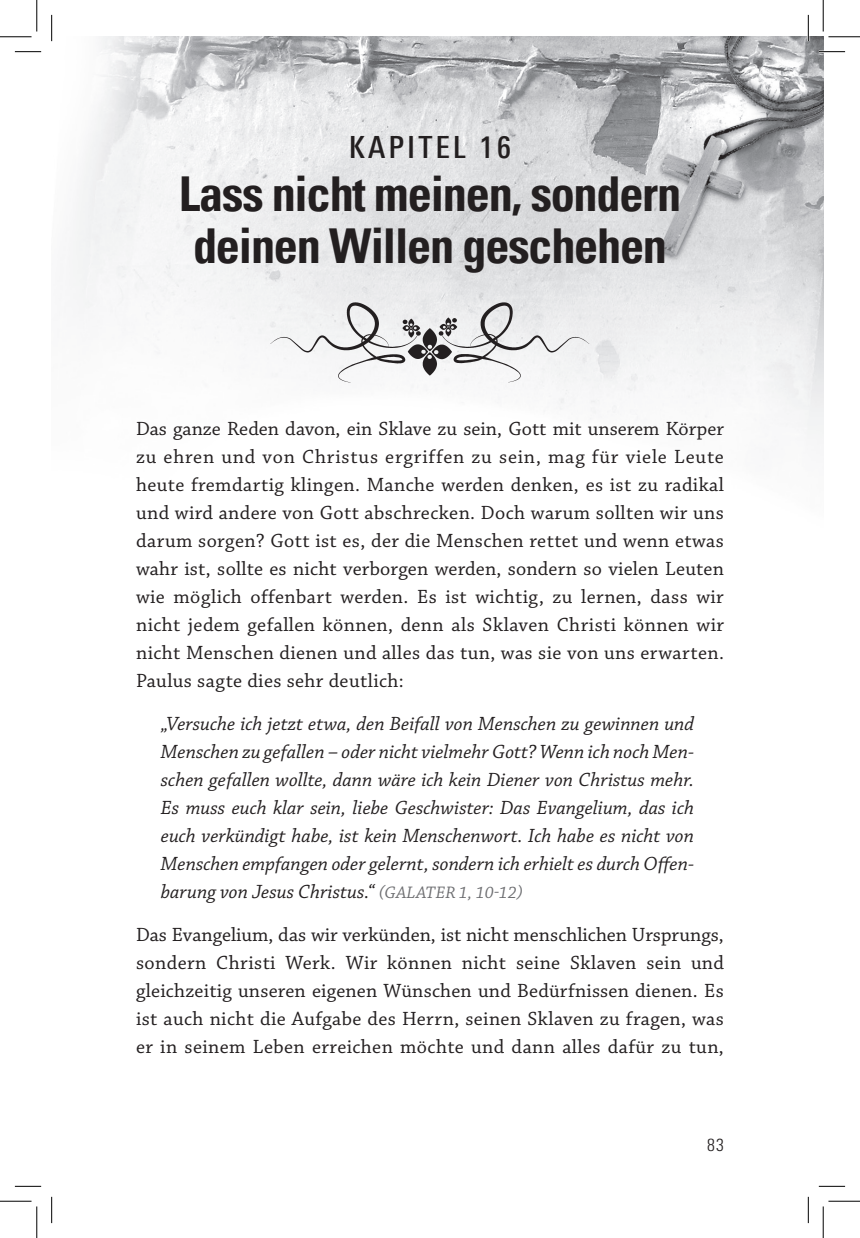
<style>
.page{position:relative;width:860px;height:1238px;background:#fff}
.page>*{position:absolute;margin:0;border:0;box-sizing:border-box;transform-origin:0 0}
.t1{font:700 condensed 48.12px/52.5px "Univers";letter-spacing:-.025em;color:#231f20}
.t2{font:500 30.62px "Linotype Univers 520 Cn";letter-spacing:.1em;color:#231f20}
.t3{font:20.12px/28px "Chaparral Pro";letter-spacing:.02em;color:#231f20;text-align:justify}
.t4{font:italic 20.12px/28px "Chaparral Pro";color:#231f20;text-align:justify}
.t5{font:300 condensed 17.5px "Univers LT Std";color:#231f20}
.s1{font-size:17.5px;color:#6c6d70}
</style>
<div class="page">
<img style="left:72px;top:37px;width:751px;height:401px">
<img style="left:267px;top:298px;width:326px;height:90px">
<hr style="left:818px;top:51px;width:26px;height:2px;background:#fff">
<hr style="left:807px;top:15px;width:2px;height:26px;background:#fff">
<svg style="left:15px;top:51px;width:26px;height:1px"></svg>
<svg style="left:818px;top:51px;width:26px;height:1px"></svg>
<svg style="left:15px;top:1185px;width:26px;height:1px"></svg>
<svg style="left:819px;top:1185px;width:25px;height:1px"></svg>
<svg style="left:51px;top:15px;width:1px;height:26px"></svg>
<svg style="left:51px;top:1196px;width:1px;height:26px"></svg>
<svg style="left:807px;top:15px;width:1px;height:26px"></svg>
<svg style="left:807px;top:1197px;width:1px;height:25px"></svg>
<hr style="left:0;top:36px;width:32px;height:1px;background:#000">
<hr style="left:828px;top:36px;width:31px;height:1px;background:#000">
<hr style="left:0;top:1200px;width:32px;height:1px;background:#000">
<hr style="left:828px;top:1200px;width:31px;height:1px;background:#000">
<hr style="left:36px;top:0;width:1px;height:32px;background:#000">
<hr style="left:36px;top:1206px;width:1px;height:31px;background:#000">
<hr style="left:822px;top:0;width:1px;height:32px;background:#000">
<hr style="left:822px;top:1206px;width:1px;height:31px;background:#000">
<h2 class="t2" style="left:349px;top:129px;width:163px">KAPITEL 16</h2>
<h1 class="t1" style="left:179px;top:167px;width:503px">Lass nicht meinen, sondern deinen Willen geschehen</h1>
<p class="t3" style="left:136px;top:415px;width:589px">Das ganze Reden davon, ein Sklave zu sein, Gott mit unserem Körper zu ehren und von Christus ergriffen zu sein, mag für viele Leute heute fremdartig klingen. Manche werden denken, es ist zu radikal und wird andere von Gott abschrecken. Doch warum sollten wir uns darum sorgen? Gott ist es, der die Menschen rettet und wenn etwas wahr ist, sollte es nicht verborgen werden, sondern so vielen Leuten wie möglich offenbart werden. Es ist wichtig, zu lernen, dass wir nicht jedem gefallen können, denn als Sklaven Christi können wir nicht Menschen dienen und alles das tun, was sie von uns erwarten.<br>Paulus sagte dies sehr deutlich:</p>
<p class="t4" style="left:161px;top:710px;width:534px">„Versuche ich jetzt etwa, den Beifall von Menschen zu gewinnen und Menschen zu gefallen – oder nicht vielmehr Gott? Wenn ich noch Men&shy;schen gefallen wollte, dann wäre ich kein Diener von Christus mehr.<br>Es muss euch klar sein, liebe Geschwister: Das Evangelium, das ich euch verkündigt habe, ist kein Menschenwort. Ich habe es nicht von Menschen empfangen oder gelernt, sondern ich erhielt es durch Offen&shy;barung von Jesus Christus.“ <span class="s1">(GALATER 1, 10-12)</span></p>
<p class="t3" style="left:136px;top:921px;width:589px">Das Evangelium, das wir verkünden, ist nicht menschlichen Ursprungs, sondern Christi Werk. Wir können nicht seine Sklaven sein und gleichzeitig unseren eigenen Wünschen und Bedürfnissen dienen. Es ist auch nicht die Aufgabe des Herrn, seinen Sklaven zu fragen, was er in seinem Leben erreichen möchte und dann alles dafür zu tun,</p>
<p class="t5" style="left:706px;top:1134px;width:18px">83</p>
</div>
